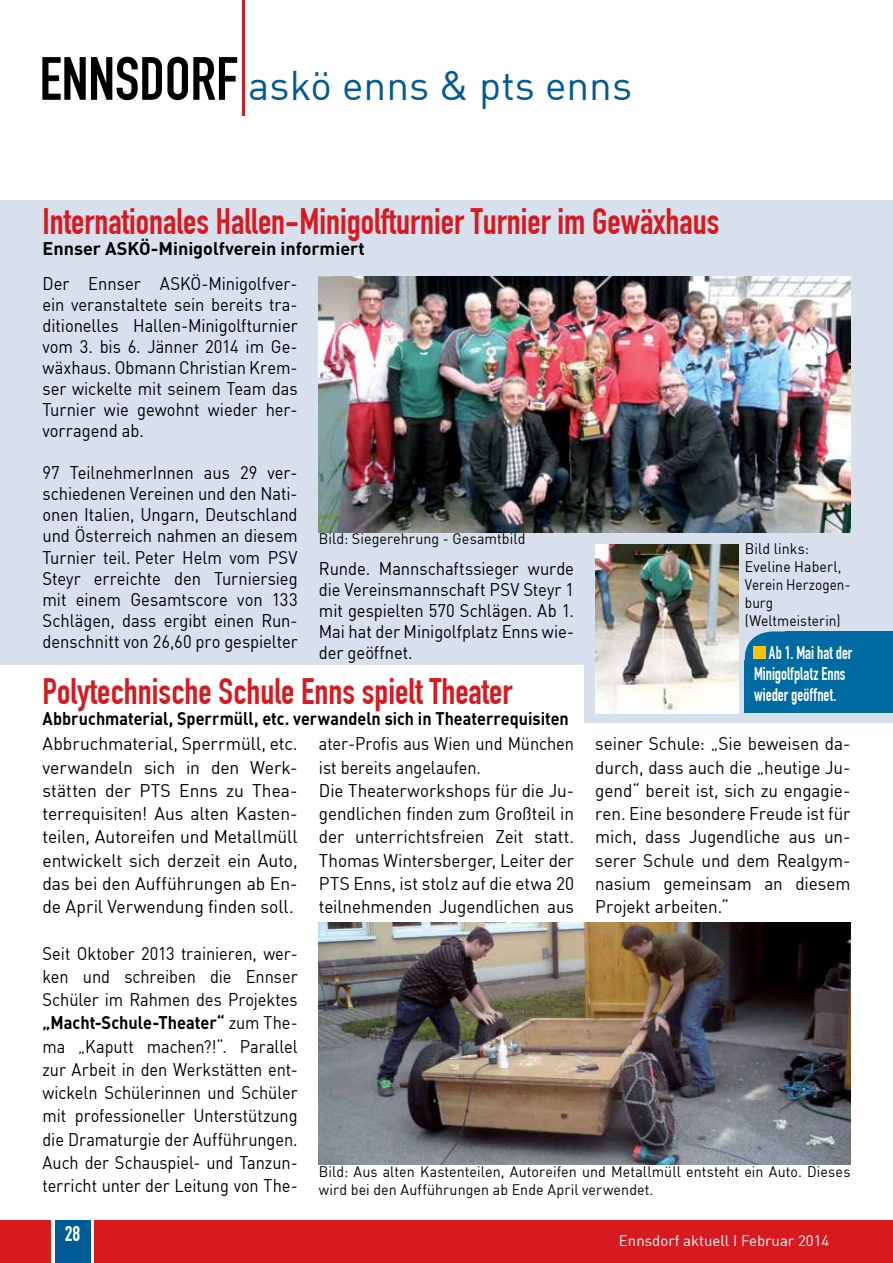
<style>
.page{position:relative;width:893px;height:1263px;background:#fff}
.page>*{position:absolute;margin:0;border:0;box-sizing:border-box;transform-origin:0 0}
.t1{font:60px "DIN Engschrift";color:#000}
.t2{font:40.5px "DIN";color:#005a96}
.t3{font:36px "DIN Engschrift";color:#d71920}
.t4{font:21px "DIN Engschrift";color:#fff}
.t5{font:18px/21px "DIN";letter-spacing:-.005em;color:#000;text-align:justify;scale:.92 1}
.t6{font:18px/23.2px "DIN";letter-spacing:-.005em;color:#000;text-align:justify;scale:.91 1}
.t7{font:18px/23.2px "DIN";letter-spacing:-.005em;color:#000;text-align:justify}
.t8{font:18px/23.2px "DIN";letter-spacing:-.005em;color:#000;text-align:justify;scale:.95 1}
.t9{font:700 18px "DIN";color:#020101;scale:.9 1}
.t10{font:18px/21px "DIN Engschrift";color:#fff;scale:.89 1}
.t11{font:700 18px "DIN";color:#000}
.t12{font:15px/18px "DIN";letter-spacing:.005em;color:#000;scale:.95 1}
.t13{font:15px "DIN";color:#fff}
.s1{font-weight:700}
</style>
<div class="page">
<div style="left:0;top:1220px;width:893px;height:43px;background:#d71920"></div>
<div style="left:51px;top:1220px;width:43px;height:43px;background:linear-gradient(to bottom,#fff,#fff)"></div>
<div style="left:55px;top:1220px;width:35px;height:43px;background:#005a96"></div>
<div style="left:585px;top:265px;width:308px;height:457px;background:#d9e0ed"></div>
<div style="left:0;top:201px;width:893px;height:464px;background:#d9e0ed"></div>
<hr style="left:242px;top:0;width:3px;height:116px;background:#d71920">
<img style="left:319px;top:923px;width:531px;height:241px">
<img style="left:319px;top:276px;width:531px;height:257px">
<img style="left:595px;top:544px;width:144px;height:169px">
<div style="left:745px;top:631px;width:148px;height:58px;background:#006aa3;border-radius:27px"></div>
<div style="left:745px;top:660px;width:148px;height:53px;background:#006aa3"></div>
<div style="left:786px;top:631px;width:107px;height:58px;background:#006aa3"></div>
<div style="left:753px;top:646px;width:13px;height:12px;background:#ffc20e"></div>
<h1 class="t1" style="left:40px;top:44px;width:200px">ENNSDORF</h1>
<h2 class="t2" style="left:248px;top:60px;width:385px">askö enns &amp; pts enns</h2>
<h3 class="t3" style="left:43px;top:200px;width:678px">Internationales Hallen-Minigolfturnier Turnier im Gewäxhaus</h3>
<p class="t11" style="left:43px;top:237px;width:324px">Ennser ASKÖ-Minigolfverein informiert</p>
<p class="t5" style="left:43px;top:273px;width:279px">Der Ennser ASKÖ-Minigolfver&shy;ein veranstaltete sein bereits tra&shy;ditionelles Hallen-Minigolfturnier vom 3. bis 6. Jänner 2014 im Ge&shy;wäxhaus. Obmann Christian Krem&shy;ser wickelte mit seinem Team das Turnier wie gewohnt wieder her&shy;vorragend ab.</p>
<p class="t5" style="left:43px;top:462px;width:279px">97 TeilnehmerInnen aus 29 ver&shy;schiedenen Vereinen und den Nati&shy;onen Italien, Ungarn, Deutschland und Österreich nahmen an diesem Turnier teil. Peter Helm vom PSV Steyr erreichte den Turniersieg mit einem Gesamtscore von 133<br>Schlägen, dass ergibt einen Run&shy;denschnitt von 26,60 pro gespielter</p>
<p class="t12" style="left:319px;top:530px;width:219px">Bild: Siegerehrung - Gesamtbild</p>
<p class="t5" style="left:319px;top:558px;width:279px">Runde. Mannschaftssieger wurde die Vereinsmannschaft PSV Steyr 1 mit gespielten 570 Schlägen. Ab 1.<br>Mai hat der Minigolfplatz Enns wie&shy;der geöffnet.</p>
<h3 class="t3" style="left:43px;top:670px;width:472px">Polytechnische Schule Enns spielt Theater</h3>
<p class="t9" style="left:43px;top:706px;width:586px">Abbruchmaterial, Sperrmüll, etc. verwandeln sich in Theaterrequisiten</p>
<p class="t12" style="left:745px;top:539px;width:113px">Bild links:<br>Eveline Haberl,<br>Verein Herzogen&shy;burg (Weltmeisterin)</p>
<p class="t10" style="left:754px;top:642px;width:112px;text-indent:15px">Ab 1. Mai hat der<br>Minigolfplatz Enns wieder geöffnet.</p>
<p class="t7" style="left:43px;top:732px;width:257px">Abbruchmaterial, Sperrmüll, etc. verwandeln sich in den Werk&shy;stätten der PTS Enns zu Thea&shy;terrequisiten! Aus alten Kasten&shy;teilen, Autoreifen und Metallmüll entwickelt sich derzeit ein Auto, das bei den Aufführungen ab En&shy;de April Verwendung finden soll.</p>
<p class="t6" style="left:43px;top:941px;width:282px">Seit Oktober 2013 trainieren, wer&shy;ken und schreiben die Ennser Schüler im Rahmen des Projektes <span class="s1">„Macht-Schule-Theater“</span> zum The&shy;ma „Kaputt machen?!“. Parallel zur Arbeit in den Werkstätten ent&shy;wickeln Schülerinnen und Schüler mit professioneller Unterstützung die Dramaturgie der Aufführungen.<br>Auch der Schauspiel- und Tanzun&shy;terricht unter der Leitung von The-</p>
<p class="t4" style="left:65px;top:1221px;width:17px">28</p>
<p class="t6" style="left:319px;top:732px;width:282px;text-align:left">ater-Profis aus Wien und München ist bereits angelaufen.<br>Die Theaterworkshops für die Ju&shy;gendlichen finden zum Großteil in der unterrichtsfreien Zeit statt.<br>Thomas Wintersberger, Leiter der<br>PTS Enns, ist stolz auf die etwa 20 teilnehmenden Jugendlichen aus</p>
<p class="t8" style="left:595px;top:732px;width:270px">seiner Schule: „Sie beweisen da&shy;durch, dass auch die „heutige Ju&shy;gend“ bereit ist, sich zu engagie&shy;ren. Eine besondere Freude ist für mich, dass Jugendliche aus un&shy;serer Schule und dem Realgym&shy;nasium gemeinsam an diesem Projekt arbeiten.“</p>
<p class="t12" style="left:319px;top:1162px;width:561px">Bild: Aus alten Kastenteilen, Autoreifen und Metallmüll entsteht ein Auto. Dieses wird bei den Aufführungen ab Ende April verwendet.</p>
<p class="t13" style="left:619px;top:1231px;width:212px">Ennsdorf aktuell I Februar 2014</p>
</div>
